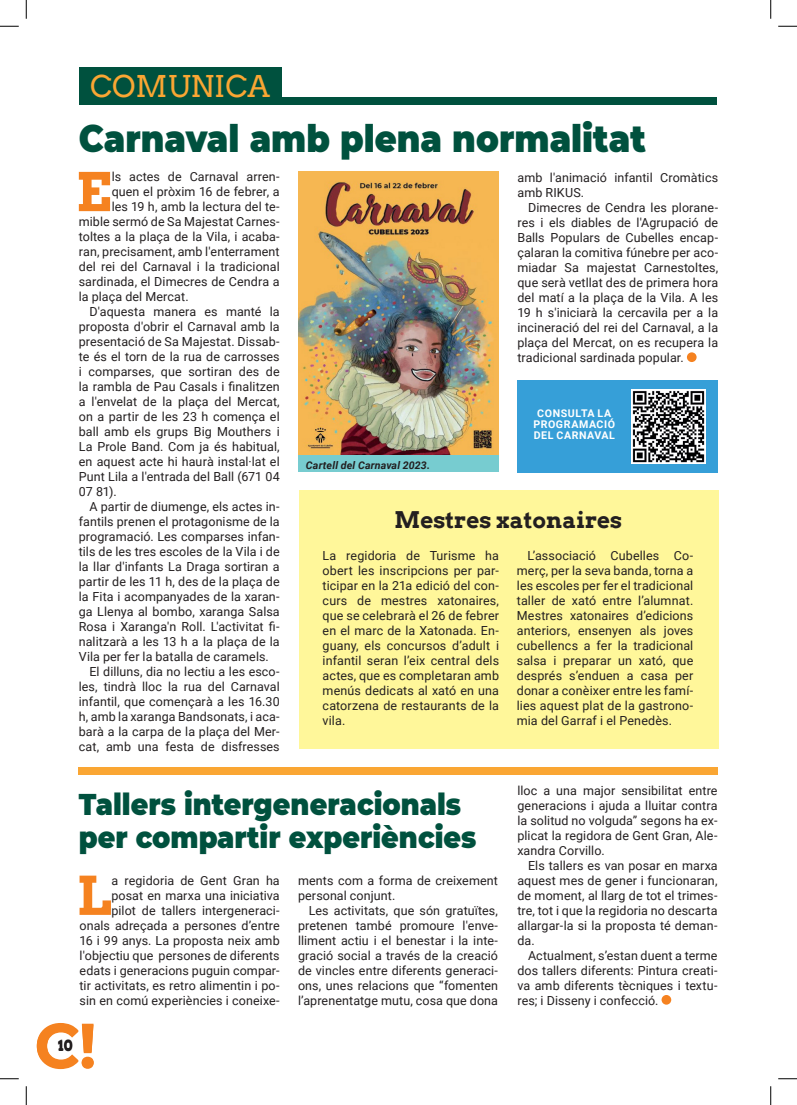
<style>
.page{position:relative;width:797px;height:1105px;background:#fff}
.page>*{position:absolute;margin:0;border:0;box-sizing:border-box;transform-origin:0 0}
.t1{font:700 53px "Arvo";color:#f58220}
.t2{font:900 37.5px "Montserrat";color:#00513e;scale:.9 1}
.t3{font:900 30px/32.5px "Montserrat";color:#00513e;scale:.9 1}
.t4{font:30px "Arvo";color:#faa633}
.t5{font:700 22.5px "Arvo";color:#231f20}
.t6{font:700 13.75px "Arvo";color:#231f20}
.t7{font:12.5px/15px "Roboto";letter-spacing:.005em;color:#231f20;text-align:justify}
.t8{font:700 10.62px/11.2px "Roboto";letter-spacing:.055em;color:#fff;text-align:center}
.t9{font:italic 700 10.62px "Roboto";letter-spacing:.015em;color:#231f20}
</style>
<div class="page">
<svg style="left:37px;top:1023px;width:57px;height:46px"></svg>
<div style="left:79px;top:97px;width:638px;height:7px;background:#00513e"></div>
<div style="left:79px;top:67px;width:203px;height:30px;background:#00513e"></div>
<div style="left:299px;top:491px;width:419px;height:258px;background:#fff79a"></div>
<div style="left:517px;top:380px;width:201px;height:92px;background:#369fd8"></div>
<img style="left:632px;top:390px;width:73px;height:73px">
<img style="left:298px;top:172px;width:200px;height:284px">
<div style="left:79px;top:768px;width:639px;height:7px;background:#faa633"></div>
<div style="left:687px;top:352px;width:9px;height:10px;background:#f58220;border-radius:50%"></div>
<div style="left:299px;top:455px;width:200px;height:17px;background:#77ccd0"></div>
<div style="left:661px;top:995px;width:10px;height:10px;background:#f58220;border-radius:50%"></div>
<svg style="left:0;top:25px;width:19px;height:2px"></svg>
<svg style="left:778px;top:25px;width:19px;height:2px"></svg>
<svg style="left:0;top:1078px;width:19px;height:1px"></svg>
<svg style="left:778px;top:1078px;width:19px;height:1px"></svg>
<svg style="left:25px;top:0;width:2px;height:19px"></svg>
<svg style="left:25px;top:1086px;width:2px;height:19px"></svg>
<svg style="left:770px;top:0;width:1px;height:19px"></svg>
<svg style="left:770px;top:1086px;width:1px;height:19px"></svg>
<h3 class="t4" style="left:90px;top:68px;width:182px">COMUNICA</h3>
<h2 class="t2" style="left:79px;top:111px;width:631px">Carnaval amb plena normalitat</h2>
<h1 class="t1" style="left:76px;top:159px;width:37px">E</h1>
<p class="t7" style="left:112px;top:169px;width:169px">ls actes de Carnaval arren-</p>
<p class="t7" style="left:112px;top:184px;width:169px">quen el pròxim 16 de febrer, a</p>
<p class="t7" style="left:112px;top:199px;width:169px">les 19 h, amb la lectura del te-</p>
<p class="t7" style="left:79px;top:214px;width:202px">mible sermó de Sa Majestat Carnes-</p>
<p class="t7" style="left:79px;top:229px;width:202px">toltes a la plaça de la Vila, i acaba-</p>
<p class="t7" style="left:79px;top:244px;width:202px">ran, precisament, amb l'enterrament</p>
<p class="t7" style="left:79px;top:259px;width:202px">del rei del Carnaval i la tradicional</p>
<p class="t7" style="left:79px;top:274px;width:202px">sardinada, el Dimecres de Cendra a</p>
<p class="t7" style="left:79px;top:289px;width:111px">la plaça del Mercat.</p>
<p class="t7" style="left:89px;top:304px;width:192px">D'aquesta manera es manté la</p>
<p class="t7" style="left:79px;top:319px;width:202px">proposta d'obrir el Carnaval amb la</p>
<p class="t7" style="left:79px;top:334px;width:202px">presentació de Sa Majestat. Dissab-</p>
<p class="t7" style="left:79px;top:349px;width:202px">te és el torn de la rua de carrosses</p>
<p class="t7" style="left:79px;top:364px;width:202px">i comparses, que sortiran des de</p>
<p class="t7" style="left:79px;top:379px;width:202px">la rambla de Pau Casals i finalitzen</p>
<p class="t7" style="left:79px;top:394px;width:202px">a l'envelat de la plaça del Mercat,</p>
<p class="t7" style="left:79px;top:409px;width:202px">on a partir de les 23 h comença el</p>
<p class="t7" style="left:79px;top:424px;width:202px">ball amb els grups Big Mouthers i</p>
<p class="t7" style="left:79px;top:439px;width:202px">La Prole Band. Com ja és habitual,</p>
<p class="t7" style="left:79px;top:454px;width:202px">en aquest acte hi haurà instal·lat el</p>
<p class="t7" style="left:79px;top:469px;width:202px">Punt Lila a l'entrada del Ball (671 04</p>
<p class="t7" style="left:79px;top:484px;width:39px">07 81).</p>
<p class="t7" style="left:89px;top:499px;width:192px">A partir de diumenge, els actes in-</p>
<p class="t7" style="left:79px;top:514px;width:202px">fantils prenen el protagonisme de la</p>
<p class="t7" style="left:79px;top:529px;width:202px">programació. Les comparses infan-</p>
<p class="t7" style="left:79px;top:544px;width:202px">tils de les tres escoles de la Vila i de</p>
<p class="t7" style="left:79px;top:559px;width:202px">la llar d'infants La Draga sortiran a</p>
<p class="t7" style="left:79px;top:574px;width:202px">partir de les 11 h, des de la plaça de</p>
<p class="t7" style="left:79px;top:589px;width:202px">la Fita i acompanyades de la xaran-</p>
<p class="t7" style="left:79px;top:604px;width:202px">ga Llenya al bombo, xaranga Salsa</p>
<p class="t7" style="left:79px;top:619px;width:202px">Rosa i Xaranga'n Roll. L'activitat fi-</p>
<p class="t7" style="left:79px;top:634px;width:202px">nalitzarà a les 13 h a la plaça de la</p>
<p class="t7" style="left:79px;top:649px;width:191px">Vila per fer la batalla de caramels.</p>
<p class="t7" style="left:89px;top:664px;width:192px">El dilluns, dia no lectiu a les esco-</p>
<p class="t7" style="left:79px;top:679px;width:202px">les, tindrà lloc la rua del Carnaval</p>
<p class="t7" style="left:79px;top:694px;width:202px">infantil, que començarà a les 16.30</p>
<p class="t7" style="left:79px;top:709px;width:202px">h, amb la xaranga Bandsonats, i aca-</p>
<p class="t7" style="left:79px;top:724px;width:202px">barà a la carpa de la plaça del Mer-</p>
<p class="t7" style="left:79px;top:739px;width:202px">cat, amb una festa de disfresses</p>
<p class="t7" style="left:517px;top:170px;width:202px">amb l'animació infantil Cromàtics amb RIKUS.</p>
<p class="t7" style="left:517px;top:200px;width:202px;text-indent:11px">Dimecres de Cendra les plorane&shy;res i els diables de l'Agrupació de Balls Populars de Cubelles encap&shy;çalaran la comitiva fúnebre per aco&shy;miadar Sa majestat Carnestoltes, que serà vetllat des de primera hora del matí a la plaça de la Vila. A les 19 h s'iniciarà la cercavila per a la incineració del rei del Carnaval, a la plaça del Mercat, on es recupera la tradicional sardinada popular.</p>
<p class="t9" style="left:306px;top:457px;width:126px">Cartell del Carnaval 2023.</p>
<p class="t8" style="left:533px;top:407px;width:83px">CONSULTA LA<br>PROGRAMACIÓ<br>DEL CARNAVAL</p>
<h3 class="t5" style="left:394px;top:505px;width:229px">Mestres xatonaires</h3>
<p class="t7" style="left:322px;top:547px;width:178px">La regidoria de Turisme ha obert les inscripcions per par&shy;ticipar en la 21a edició del con&shy;curs de mestres xatonaires, que se celebrarà el 26 de febrer en el marc de la Xatonada. En&shy;guany, els concursos d’adult i infantil seran l’eix central dels actes, que es completaran amb menús dedicats al xató en una catorzena de restaurants de la vila.</p>
<p class="t7" style="left:517px;top:547px;width:178px;text-indent:11px">L’associació Cubelles Co&shy;merç, per la seva banda, torna a les escoles per fer el tradicional taller de xató entre l’alumnat.<br>Mestres xatonaires d’edicions anteriors, ensenyen als joves cubellencs a fer la tradicional salsa i preparar un xató, que després s’enduen a casa per donar a conèixer entre les famí&shy;lies aquest plat de la gastrono&shy;mia del Garraf i el Penedès.</p>
<h3 class="t3" style="left:79px;top:786px;width:443px">Tallers intergeneracionals per compartir experiències</h3>
<p class="t7" style="left:80px;top:872px;width:202px;text-align:right">a regidoria de Gent Gran ha posat en marxa una iniciativa<br>pilot de tallers intergeneraci&shy;onals adreçada a persones d’entre 16 i 99 anys. La proposta neix amb l'objectiu que persones de diferents edats i generacions puguin compar&shy;tir activitats, es retro alimentin i po&shy;sin en comú experiències i coneixe-</p>
<p class="t7" style="left:298px;top:872px;width:201px">ments com a forma de creixement personal conjunt.</p>
<h1 class="t1" style="left:77px;top:862px;width:36px">L</h1>
<p class="t7" style="left:298px;top:902px;width:201px;text-indent:11px">Les activitats, que són gratuïtes, pretenen també promoure l'enve&shy;lliment actiu i el benestar i la inte&shy;gració social a través de la creació de vincles entre diferents generaci&shy;ons, unes relacions que “fomenten l’aprenentatge mutu, cosa que dona</p>
<p class="t6" style="left:58px;top:1037px;width:16px">10</p>
<p class="t7" style="left:517px;top:782px;width:201px">lloc a una major sensibilitat entre generacions i ajuda a lluitar contra la solitud no volguda” segons ha ex&shy;plicat la regidora de Gent Gran, Ale&shy;xandra Corvillo.</p>
<p class="t7" style="left:517px;top:857px;width:201px;text-indent:11px">Els tallers es van posar en marxa aquest mes de gener i funcionaran, de moment, al llarg de tot el trimes&shy;tre, tot i que la regidoria no descarta allargar-la si la proposta té deman&shy;da.</p>
<p class="t7" style="left:517px;top:947px;width:201px;text-indent:11px">Actualment, s’estan duent a terme dos tallers diferents: Pintura creati&shy;va amb diferents tècniques i textu&shy;res; i Disseny i confecció.</p>
</div>
